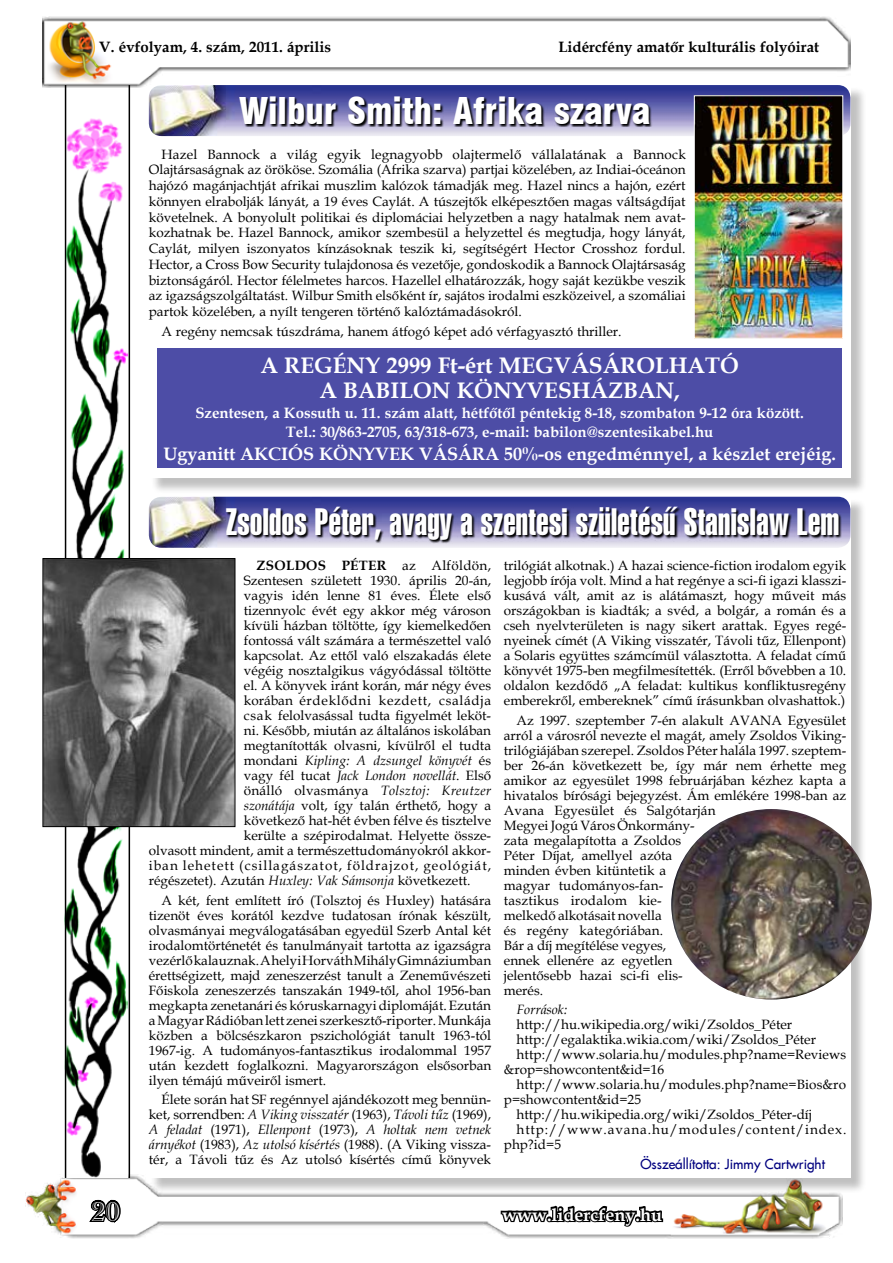
<style>
.page{position:relative;width:893px;height:1263px;background:#fff}
.page>*{position:absolute;margin:0;border:0;box-sizing:border-box;transform-origin:0 0}
.t1{font:800 condensed 37.5px "Helvetica CE";letter-spacing:.01em;color:#fff}
.t2{font:900 condensed 36px "Swiss 721 BT";color:#fff}
.t3{font:27px "Casper Open Face";color:#fff}
.t4{font:700 22.5px/25.5px "Book Antiqua";color:#fff;text-align:center}
.t5{font:700 18px "Book Antiqua";color:#fff}
.t6{font:700 15px/19.5px "Book Antiqua";color:#fff;text-align:center}
.t7{font:700 15px "Book Antiqua";color:#000}
.t8{font:13.5px/15px "Book Antiqua";color:#000;text-align:justify}
.t9{font:italic 13.5px "Book Antiqua";color:#000}
.t10{font:13.5px "Book Antiqua";letter-spacing:.075em;color:#000}
.t11{font:13.5px "Book Antiqua";letter-spacing:.065em;color:#000}
.t12{font:13.5px "Book Antiqua";letter-spacing:.05em;color:#000}
.t13{font:13.5px "Fujiyama 2";color:#00007f}
.t14{font:700 13.5px "Book Antiqua";letter-spacing:.025em;color:#000}
.s1{font-weight:400}
.s2{font-style:normal}
.s3{font-style:italic}
</style>
<div class="page">
<img style="left:43px;top:17px;width:807px;height:70px">
<img style="left:26px;top:1175px;width:816px;height:64px">
<svg style="left:99px;top:16px;width:232px;height:40px"></svg>
<svg style="left:558px;top:40px;width:262px;height:16px"></svg>
<svg style="left:87px;top:1195px;width:36px;height:32px"></svg>
<svg style="left:499px;top:1201px;width:166px;height:30px"></svg>
<div style="left:151px;top:87px;width:716px;height:407px;background:#000;opacity:.25"></div>
<div style="left:149px;top:85px;width:701px;height:393px;background:#fff"></div>
<img style="left:149px;top:85px;width:701px;height:51px">
<img style="left:696px;top:98px;width:145px;height:238px">
<div style="left:694px;top:96px;width:149px;height:242px;border:1px solid #fff"></div>
<svg style="left:239px;top:97px;width:413px;height:30px;background:#424165"></svg>
<div style="left:157px;top:349px;width:685px;height:119px;background:#4d4da6"></div>
<img style="left:64px;top:102px;width:64px;height:1076px">
<hr style="left:129px;top:85px;width:1px;height:1093px;background:#000">
<hr style="left:65px;top:85px;width:1px;height:1093px;background:#000">
<div style="left:151px;top:498px;width:715px;height:696px;background:#000;opacity:.25"></div>
<div style="left:149px;top:497px;width:701px;height:681px;background:#fff"></div>
<img style="left:149px;top:497px;width:701px;height:51px">
<svg style="left:226px;top:507px;width:615px;height:36px;background:#4f4e70"></svg>
<img style="left:671px;top:809px;width:201px;height:190px">
<svg style="left:42px;top:558px;width:194px;height:269px;background:#616161"></svg>
<p class="t7" style="left:99px;top:36px;width:233px">V. évfolyam, 4. szám, 2011. április</p>
<p class="t7" style="left:558px;top:36px;width:262px">Lidércfény amatőr kulturális folyóirat</p>
<h2 class="t2" style="left:239px;top:90px;width:413px">Wilbur Smith: Afrika szarva</h2>
<p class="t8" style="left:149px;top:146px;width:538px;line-height:15.8px;text-indent:13px">Hazel Bannock a világ egyik legnagyobb olajtermelő vállalatának a Bannock Olajtársaságnak az örököse. Szomália (Afrika szarva) partjai közelében, az Indiai-óceánon hajózó magánjachtját afrikai muszlim kalózok támadják meg. Hazel nincs a hajón, ezért könnyen elrabolják lányát, a 19 éves Caylát. A túszejtők elképesztően magas váltságdíjat követelnek. A bonyolult politikai és diplomáciai helyzetben a nagy hatalmak nem avat&shy;kozhatnak be. Hazel Bannock, amikor szembesül a helyzettel és megtudja, hogy lányát, Caylát, milyen iszonyatos kínzásoknak teszik ki, segítségért Hector Crosshoz fordul.<br>Hector, a Cross Bow Security tulajdonosa és vezetője, gondoskodik a Bannock Olajtársaság biztonságáról. Hector félelmetes harcos. Hazellel elhatározzák, hogy saját kezükbe veszik az igazságszolgáltatást. Wilbur Smith elsőként ír, sajátos irodalmi eszközeivel, a szomáliai partok közelében, a nyílt tengeren történő kalóztámadásokról.</p>
<p class="t8" style="left:162px;top:324px;width:461px">A regény nemcsak túszdráma, hanem átfogó képet adó vérfagyasztó thriller.</p>
<h3 class="t4" style="left:260px;top:352px;width:480px">A REGÉNY 2999 Ft-ért MEGVÁSÁROLHATÓ<br>A BABILON KÖNYVESHÁZBAN,</h3>
<p class="t6" style="left:195px;top:403px;width:610px">Szentesen, a Kossuth u. 11. szám alatt, hétfőtől péntekig 8-18, szombaton 9-12 óra között.<br>Tel.: 30/863-2705, 63/318-673, e-mail: babilon@szentesikabel.hu</p>
<h3 class="t5" style="left:163px;top:441px;width:674px">Ugyanitt AKCIÓS KÖNYVEK VÁSÁRA 50%-os engedménnyel, a készlet erejéig.</h3>
<h1 class="t1" style="left:226px;top:499px;width:614px">Zsoldos Péter, avagy a szentesi születésű Stanislaw Lem</h1>
<p class="t14" style="left:257px;top:556px;width:236px">ZSOLDOS PÉTER <span class="s1">az Alföldön,</span></p>
<p class="t8" style="left:244px;top:573px;width:249px">Szentesen született 1930. április 20-án,</p>
<p class="t8" style="left:244px;top:588px;width:249px">vagyis idén lenne 81 éves. Élete első</p>
<p class="t8" style="left:244px;top:603px;width:249px">tizennyolc évét egy akkor még városon</p>
<p class="t8" style="left:244px;top:618px;width:249px">kívüli házban töltötte, így kiemelkedően</p>
<p class="t8" style="left:244px;top:633px;width:249px">fontossá vált számára a természettel való</p>
<p class="t8" style="left:244px;top:648px;width:249px">kapcsolat. Az ettől való elszakadás élete</p>
<p class="t8" style="left:244px;top:663px;width:249px">végéig nosztalgikus vágyódással töltötte</p>
<p class="t8" style="left:244px;top:678px;width:249px">el. A könyvek iránt korán, már négy éves</p>
<p class="t12" style="left:244px;top:691px;width:249px">korában érdeklődni kezdett, családja</p>
<p class="t8" style="left:244px;top:708px;width:249px">csak felolvasással tudta figyelmét leköt-</p>
<p class="t8" style="left:244px;top:723px;width:249px">ni. Később, miután az általános iskolában</p>
<p class="t8" style="left:244px;top:738px;width:249px">megtanították olvasni, kívülről el tudta</p>
<p class="t9" style="left:244px;top:751px;width:249px"><span class="s2">mondani</span> Kipling: A dzsungel könyvét <span class="s2">és</span></p>
<p class="t9" style="left:244px;top:766px;width:249px"><span class="s2">vagy fél tucat</span> Jack London novellát<span class="s2">. Első</span></p>
<p class="t9" style="left:244px;top:781px;width:249px"><span class="s2">önálló olvasmánya</span> Tolsztoj: Kreutzer</p>
<p class="t8" style="left:244px;top:798px;width:249px"><span class="s3">szonátája</span> volt, így talán érthető, hogy a</p>
<p class="t8" style="left:244px;top:813px;width:249px">következő hat-hét évben félve és tisztelve</p>
<p class="t8" style="left:244px;top:828px;width:249px">kerülte a szépirodalmat. Helyette össze-</p>
<p class="t8" style="left:149px;top:843px;width:344px">olvasott mindent, amit a természettudományokról akkor-</p>
<p class="t10" style="left:149px;top:856px;width:344px">iban lehetett (csillagászatot, földrajzot, geológiát,</p>
<p class="t8" style="left:149px;top:873px;width:323px">régészetet). Azután <span class="s3">Huxley: Vak Sámsonja</span> következett.</p>
<p class="t8" style="left:149px;top:892px;width:344px;text-indent:13px">A két, fent említett író (Tolsztoj és Huxley) hatására tizenöt éves korától kezdve tudatosan írónak készült, olvasmányai megválogatásában egyedül Szerb Antal két irodalomtörténetét és tanulmányait tartotta az igazságra vezérlő kalauznak. A helyi Horváth Mihály Gimnáziumban érettségizett, majd zeneszerzést tanult a Zeneművészeti Főiskola zeneszerzés tanszakán 1949-től, ahol 1956-ban megkapta zenetanári és kóruskarnagyi diplomáját. Ezután a Magyar Rádióban lett zenei szerkesztő-riporter. Munkája közben a bölcsészkaron pszichológiát tanult 1963-tól 1967-ig. A tudományos-fantasztikus irodalommal 1957 után kezdett foglalkozni. Magyarországon elsősorban ilyen témájú műveiről ismert.</p>
<p class="t8" style="left:149px;top:1091px;width:344px;text-indent:13px">Élete során hat SF regénnyel ajándékozott meg bennün&shy;ket, sorrendben: <span class="s3">A Viking visszatér</span> (1963), <span class="s3">Távoli tűz</span> (1969), <span class="s3">A feladat</span> (1971), <span class="s3">Ellenpont</span> (1973), <span class="s3">A holtak nem vetnek árnyékot</span> (1983), <span class="s3">Az utolsó kísértés</span> (1988). (A Viking vissza&shy;tér, a Távoli tűz és Az utolsó kísértés című könyvek</p>
<p class="t8" style="left:504px;top:558px;width:344px">trilógiát alkotnak.) A hazai science-fiction irodalom egyik legjobb írója volt. Mind a hat regénye a sci-fi igazi klasszi&shy;kusává vált, amit az is alátámaszt, hogy műveit más országokban is kiadták; a svéd, a bolgár, a román és a cseh nyelvterületen is nagy sikert arattak. Egyes regé&shy;nyeinek címét (A Viking visszatér, Távoli tűz, Ellenpont) a Solaris együttes számcímül választotta. A feladat című könyvét 1975-ben megfilmesítették. (Erről bővebben a 10. oldalon kezdődő „A feladat: kultikus konfliktusregény emberekről, embereknek” című írásunkban olvashattok.)</p>
<p class="t8" style="left:504px;top:712px;width:344px;text-align:left;text-indent:13px">Az 1997. szeptember 7-én alakult AVANA Egyesület arról a városról nevezte el magát, amely Zsoldos Viking&shy;trilógiájában szerepel. Zsoldos Péter halála 1997. szeptem&shy;ber 26-án következett be, így már nem érhette meg amikor az egyesület 1998 februárjában kézhez kapta a hivatalos bírósági bejegyzést. Ám emlékére 1998-ban az Avana Egyesület és Salgótarján<br>Megyei Jogú Város Önkormány-<br>zata megalapította a Zsoldos<br>Péter Díjat, amellyel azóta<br>minden évben kitüntetik a<br>magyar tudományos-fan-<br>tasztikus irodalom kie-<br>melkedő alkotásait novella<br>és regény kategóriában.<br>Bár a díj megítélése vegyes,<br>ennek ellenére az egyetlen<br>jelentősebb hazai sci-fi elis-<br>merés.</p>
<p class="t9" style="left:517px;top:1000px;width:52px">Források:</p>
<p class="t8" style="left:517px;top:1016px;width:277px">http://hu.wikipedia.org/wiki/Zsoldos_Péter</p>
<p class="t8" style="left:517px;top:1031px;width:301px">http://egalaktika.wikia.com/wiki/Zsoldos_Péter</p>
<p class="t8" style="left:517px;top:1046px;width:331px">http://www.solaria.hu/modules.php?name=Reviews</p>
<p class="t8" style="left:504px;top:1061px;width:162px">&amp;rop=showcontent&amp;id=16</p>
<p class="t8" style="left:517px;top:1076px;width:331px">http://www.solaria.hu/modules.php?name=Bios&amp;ro</p>
<p class="t8" style="left:504px;top:1091px;width:139px">p=showcontent&amp;id=25</p>
<p class="t8" style="left:517px;top:1106px;width:297px">http://hu.wikipedia.org/wiki/Zsoldos_Péter-díj</p>
<p class="t11" style="left:517px;top:1120px;width:331px">http://www.avana.hu/modules/content/index.</p>
<p class="t8" style="left:504px;top:1136px;width:59px">php?id=5</p>
<p class="t13" style="left:640px;top:1154px;width:186px">Összeállította: Jimmy Cartwright</p>
<h3 class="t3" style="left:91px;top:1196px;width:30px">20</h3>
<h3 class="t5" style="left:502px;top:1202px;width:161px">www.lidercfeny.hu</h3>
</div>
